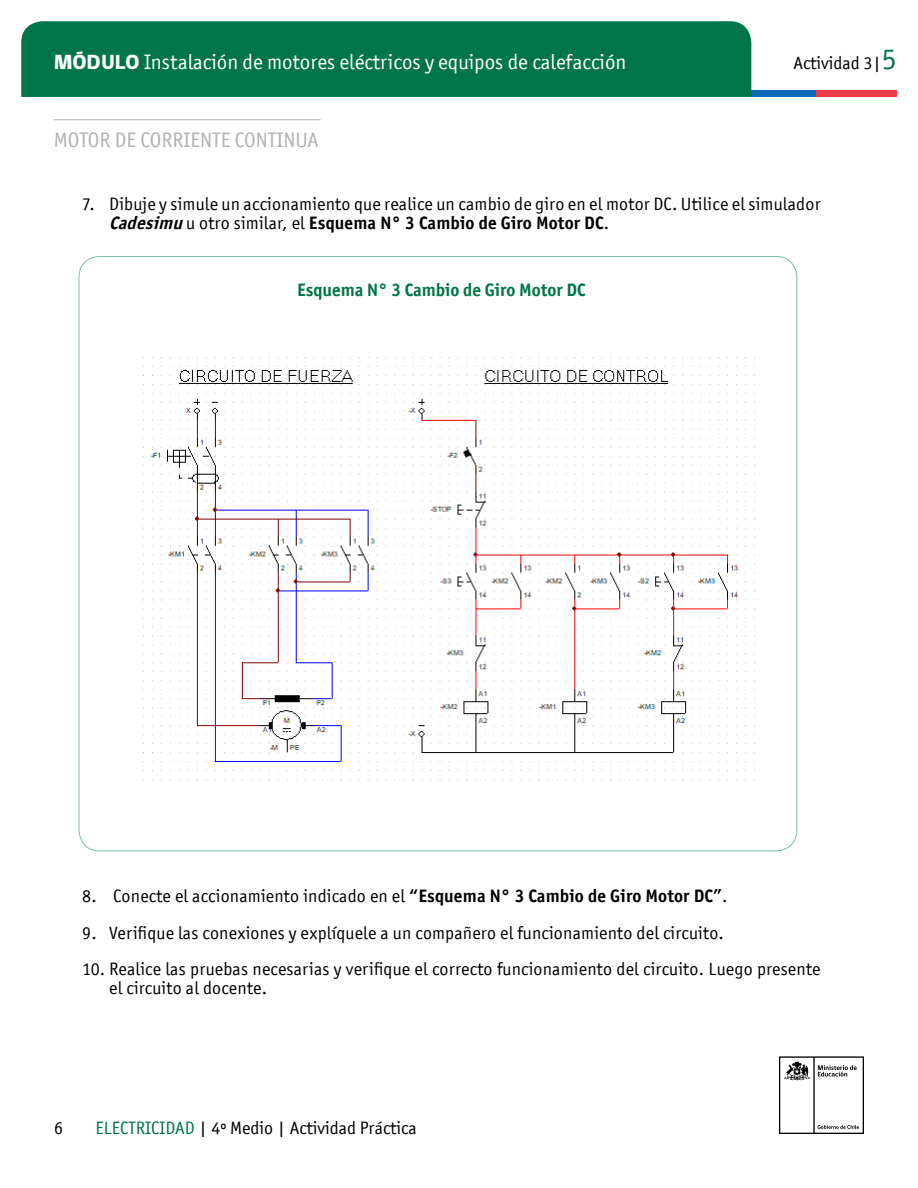
<style>
.page{position:relative;width:918px;height:1188px;background:#fff}
.page>*{position:absolute;margin:0;border:0;box-sizing:border-box;transform-origin:0 0}
.t1{font:21px "Officina San ITC";color:#fff}
.t2{font:21px "Officina San ITC";color:#b3b2b2}
.t3{font:18px/19.5px "Officina San ITC";letter-spacing:.01em;color:#000}
.t4{font:700 18px "Officina San ITC";color:#00754a}
.s1{font-family:"gob CL";font-weight:800}
.s2{font-size:30px;color:#00754a}
.s3{font-weight:700;font-style:italic}
.s4{font-weight:700}
.s5{color:#00754a}
</style>
<div class="page">
<div style="left:21px;top:21px;width:730px;height:76px;background:#00754a"></div>
<div style="left:751px;top:90px;width:65px;height:7px;background:#0f69b4"></div>
<div style="left:816px;top:90px;width:81px;height:7px;background:#eb3c46"></div>
<svg style="left:779px;top:1056px;width:85px;height:78px"></svg>
<hr style="left:54px;top:119px;width:266px;height:1px;background:#b3b2b2">
<img style="left:143px;top:366px;width:612px;height:414px">
<p class="t1" style="left:54px;top:50px;width:574px"><span class="s1">MÓDULO</span> Instalación de motores eléctricos y equipos de calefacción</p>
<p class="t2" style="left:54px;top:128px;width:267px">MOTOR DE CORRIENTE CONTINUA</p>
<p class="t3" style="left:794px;top:54px;width:105px">Actividad 3|<span class="s2">5</span></p>
<p class="t3" style="left:109px;top:194px;width:713px;text-indent:-27px">7. Dibuje y simule un accionamiento que realice un cambio de giro en el motor DC. Utilice el simulador<br><span class="s3">Cadesimu</span>u otro similar, el <span class="s4">Esquema N° 3 Cambio de Giro Motor DC</span>.</p>
<p class="t4" style="left:297px;top:278px;width:290px">Esquema N° 3 Cambio de Giro Motor DC</p>
<p class="t3" style="left:82px;top:886px;width:647px">8. Conecte el accionamiento indicado en el <span class="s4">“Esquema N° 3 Cambio de Giro Motor DC”</span>.</p>
<p class="t3" style="left:82px;top:923px;width:643px">9. Verifique las conexiones y explíquele a un compañero el funcionamiento del circuito.</p>
<p class="t3" style="left:109px;top:959px;width:713px;text-indent:-27px">10. Realice las pruebas necesarias y verifique el correcto funcionamiento del circuito. Luego presente el circuito al docente.</p>
<p class="t3" style="left:54px;top:1118px;width:10px">6</p>
<p class="t3" style="left:95px;top:1118px;width:323px"><span class="s5">ELECTRICIDAD</span> | 4º Medio | Actividad Práctica</p>
</div>
